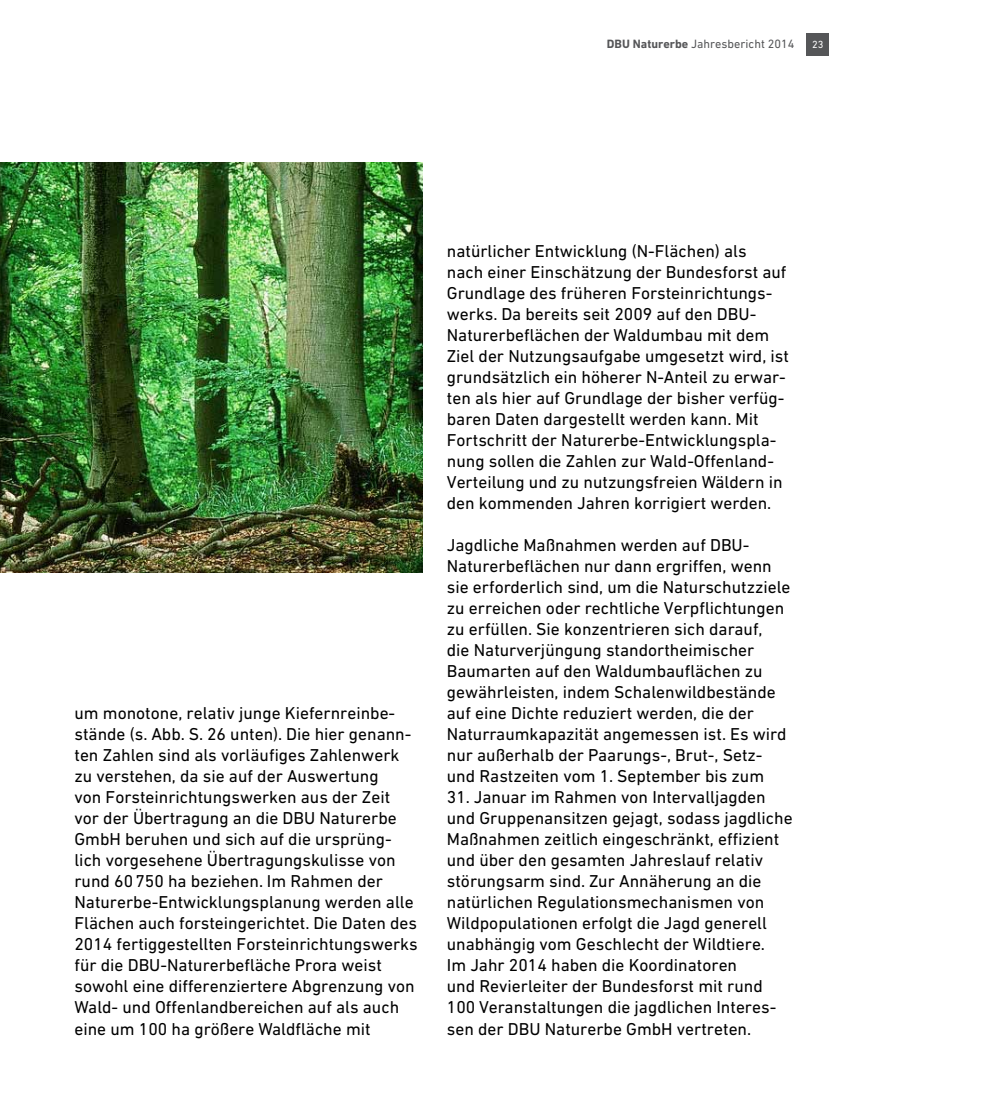
<style>
.page{position:relative;width:993px;height:1117px;background:#fff}
.page>*{position:absolute;margin:0;border:0;box-sizing:border-box;transform-origin:0 0}
.t1{font:17.5px/21px "DIN Next W1 G";color:#000}
.t2{font:12.25px "DIN Next W1 G";color:#555658}
.t3{font:10.5px "DIN Next W1 G";color:#fff}
.s1{font-weight:700}
</style>
<div class="page">
<div style="left:806px;top:33px;width:22px;height:22px;background:#555658"></div>
<img style="left:0;top:162px;width:422px;height:410px">
<p class="t2" style="left:606px;top:37px;width:189px"><span class="s1">DBU Naturerbe</span> Jahresbericht 2014</p>
<p class="t3" style="left:812px;top:38px;width:13px">23</p>
<p class="t1" style="left:74px;top:702px;width:344px">um monotone, relativ junge Kiefernreinbe&shy;stände (s. Abb. S. 26 unten). Die hier genann&shy;ten Zahlen sind als vorläufiges Zahlenwerk zu verstehen, da sie auf der Auswertung<br>von Forsteinrichtungswerken aus der Zeit vor der Übertragung an die DBU Naturerbe GmbH beruhen und sich auf die ursprüng&shy;lich vorgesehene Übertragungskulisse von rund 60750 ha beziehen. Im Rahmen der Naturerbe-Entwicklungsplanung werden alle Flächen auch forsteingerichtet. Die Daten des 2014 fertiggestellten Forsteinrichtungswerks für die DBU-Naturerbefläche Prora weist sowohl eine differenziertere Abgrenzung von Wald- und Offenlandbereichen auf als auch eine um 100 ha größere Waldfläche mit</p>
<p class="t1" style="left:446px;top:240px;width:343px">natürlicher Entwicklung (N-Flächen) als<br>nach einer Einschätzung der Bundesforst auf Grundlage des früheren Forsteinrichtungs&shy;werks. Da bereits seit 2009 auf den DBU-Naturerbeflächen der Waldumbau mit dem Ziel der Nutzungsaufgabe umgesetzt wird, ist grundsätzlich ein höherer N-Anteil zu erwar&shy;ten als hier auf Grundlage der bisher verfüg&shy;baren Daten dargestellt werden kann. Mit Fortschritt der Naturerbe-Entwicklungspla&shy;nung sollen die Zahlen zur Wald-Offenland-Verteilung und zu nutzungsfreien Wäldern in den kommenden Jahren korrigiert werden.</p>
<p class="t1" style="left:446px;top:534px;width:345px">Jagdliche Maßnahmen werden auf DBU-Naturerbeflächen nur dann ergriffen, wenn sie erforderlich sind, um die Naturschutzziele zu erreichen oder rechtliche Verpflichtungen zu erfüllen. Sie konzentrieren sich darauf,<br>die Naturverjüngung standortheimischer Baumarten auf den Waldumbauflächen zu gewährleisten, indem Schalenwildbestände auf eine Dichte reduziert werden, die der Naturraumkapazität angemessen ist. Es wird nur außerhalb der Paarungs-, Brut-, Setz&shy;und Rastzeiten vom 1. September bis zum</p>
<p class="t1" style="left:446px;top:786px;width:347px">31. Januar im Rahmen von Intervalljagden und Gruppenansitzen gejagt, sodass jagdliche Maßnahmen zeitlich eingeschränkt, effizient und über den gesamten Jahreslauf relativ störungsarm sind. Zur Annäherung an die natürlichen Regulationsmechanismen von Wildpopulationen erfolgt die Jagd generell unabhängig vom Geschlecht der Wildtiere.<br>Im Jahr 2014 haben die Koordinatoren<br>und Revierleiter der Bundesforst mit rund 100 Veranstaltungen die jagdlichen Interes&shy;sen der DBU Naturerbe GmbH vertreten.</p>
</div>
